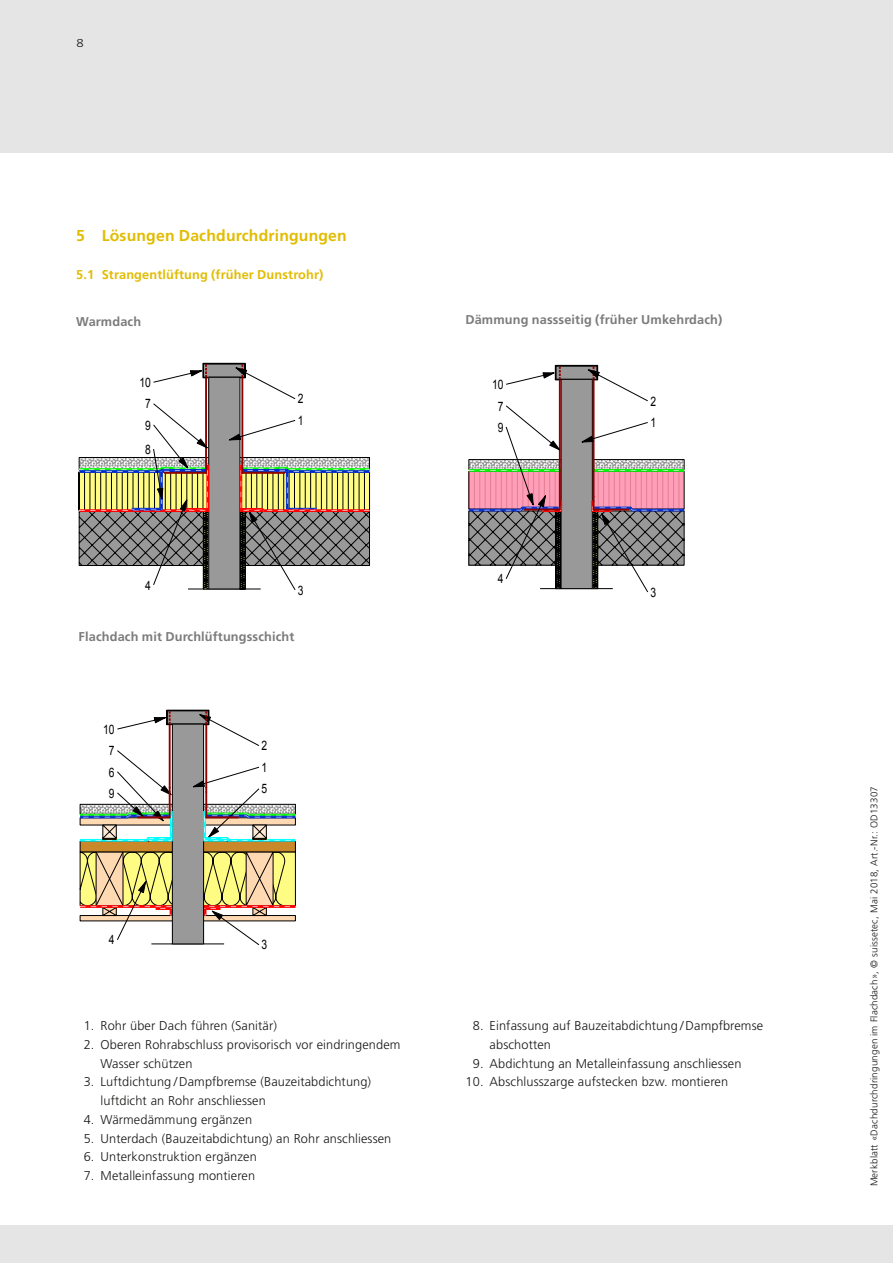
<style>
.page{position:relative;width:893px;height:1263px;background:#e5e5e5}
.page>*{position:absolute;margin:0;border:0;box-sizing:border-box;transform-origin:0 0}
.t1{font:700 15.75px "Frutiger LT Std";letter-spacing:.01em;color:#e2bc00}
.t2{font:13.05px/21.6px "Arial";color:#000;scale:.79 1}
.t3{font:300 12.75px/18.8px "Frutiger LT Std";letter-spacing:.01em;color:#181716}
.t4{font:700 12.75px "Frutiger LT Std";letter-spacing:.01em;color:#7a7b7a}
.t5{font:700 12.75px "Frutiger LT Std";letter-spacing:.01em;color:#e2bc00}
.t6{font:300 11.55px "Frutiger LT Std";color:#181716;scale:1.14 1}
.t7{font:300 9.75px "Frutiger LT Std";letter-spacing:.02em;color:#181716}
</style>
<div class="page">
<div style="left:0;top:153px;width:893px;height:1072px;background:#fff"></div>
<svg style="left:78px;top:362px;width:292px;height:228px"></svg>
<svg style="left:468px;top:365px;width:217px;height:228px"></svg>
<svg style="left:79px;top:709px;width:217px;height:236px"></svg>
<p class="t6" style="left:77px;top:36px;width:8px">8</p>
<p class="t1" style="left:76px;top:227px;width:272px">5 Lösungen Dachdurchdringungen</p>
<p class="t5" style="left:76px;top:267px;width:249px">5.1 Strangentlüftung (früher Dunstrohr)</p>
<p class="t4" style="left:76px;top:314px;width:66px">Warmdach</p>
<p class="t4" style="left:465px;top:312px;width:259px">Dämmung nassseitig (früher Umkehrdach)</p>
<p class="t2" style="left:139px;top:372px;width:16px">10</p>
<p class="t2" style="left:145px;top:393px;width:9px;line-height:21.1px">7<br>9</p>
<p class="t2" style="left:145px;top:438px;width:9px">8</p>
<p class="t2" style="left:145px;top:574px;width:9px">4</p>
<p class="t2" style="left:298px;top:388px;width:9px">2<br>1</p>
<p class="t2" style="left:298px;top:579px;width:9px">3</p>
<p class="t4" style="left:79px;top:629px;width:217px">Flachdach mit Durchlüftungsschicht</p>
<p class="t2" style="left:103px;top:719px;width:16px">10</p>
<p class="t2" style="left:109px;top:740px;width:9px;line-height:21.1px">7<br>6</p>
<p class="t2" style="left:109px;top:782px;width:9px">9</p>
<p class="t2" style="left:109px;top:929px;width:9px">4</p>
<p class="t2" style="left:262px;top:735px;width:9px;text-align:justify">2<br>1<br>5</p>
<p class="t2" style="left:262px;top:934px;width:9px">3</p>
<p class="t3" style="left:84px;top:1016px;width:195px">1. Rohr über Dach führen (Sanitär)</p>
<p class="t3" style="left:101px;top:1035px;width:301px;text-indent:-17px">2. Oberen Rohrabschluss provisorisch vor eindringendem<br>Wasser schützen</p>
<p class="t3" style="left:101px;top:1073px;width:272px;text-indent:-17px">3. Luftdichtung /Dampfbremse (Bauzeitabdichtung) luftdicht an Rohr anschliessen</p>
<p class="t3" style="left:84px;top:1110px;width:170px">4. Wärmedämmung ergänzen</p>
<p class="t3" style="left:84px;top:1129px;width:309px">5. Unterdach (Bauzeitabdichtung) an Rohr anschliessen</p>
<p class="t3" style="left:84px;top:1148px;width:174px">6. Unterkonstruktion ergänzen</p>
<p class="t3" style="left:84px;top:1166px;width:173px">7. Metalleinfassung montieren</p>
<p class="t2" style="left:492px;top:374px;width:16px">10</p>
<p class="t2" style="left:498px;top:395px;width:9px;line-height:21.1px">7<br>9</p>
<p class="t2" style="left:498px;top:568px;width:9px">4</p>
<p class="t2" style="left:650px;top:390px;width:9px">2<br>1</p>
<p class="t2" style="left:650px;top:581px;width:9px">3</p>
<p class="t3" style="left:490px;top:1016px;width:275px;text-indent:-17px">8. Einfassung auf Bauzeitabdichtung /Dampfbremse abschotten</p>
<p class="t3" style="left:473px;top:1054px;width:270px">9. Abdichtung an Metalleinfassung anschliessen</p>
<p class="t3" style="left:466px;top:1073px;width:264px">10. Abschlusszarge aufstecken bzw. montieren</p>
<p class="t7" style="left:869px;top:1186px;width:402px;rotate:-90deg">Merkblatt «Dachdurchdringungen im Flachdach», © suissetec, Mai 2018, Art.-Nr.: OD13307</p>
</div>
